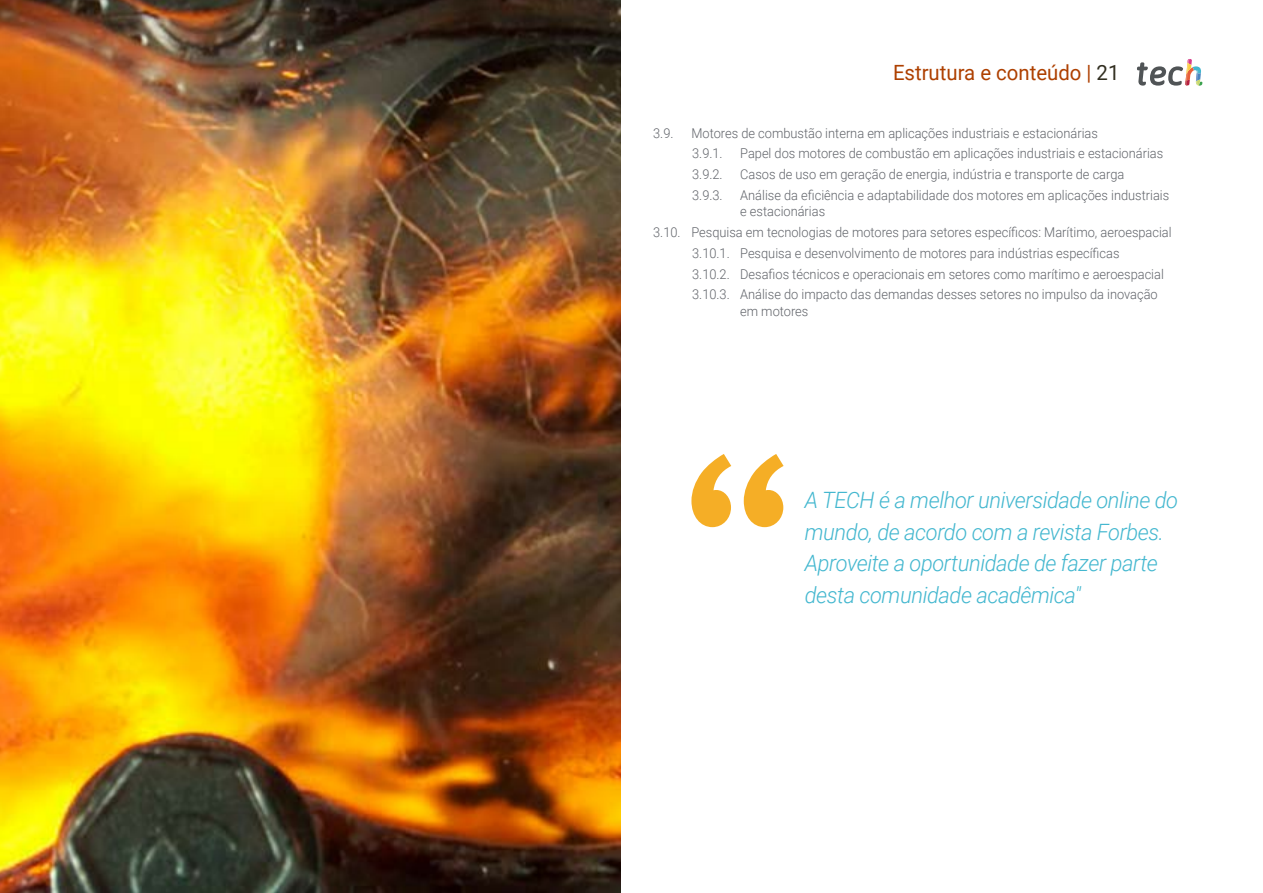
<style>
.page{position:relative;width:1263px;height:893px;background:#fff}
.page>*{position:absolute;margin:0;border:0;box-sizing:border-box;transform-origin:0 0}
.t1{font:italic 300 22.5px/31.5px "Roboto";letter-spacing:-.02em;color:#43b7cf}
.t2{font:21px "Roboto";color:#ae4000}
.t3{font:300 13.5px/20.7px "Roboto";color:#61646a;scale:.95 1}
.s1{color:#312e20}
</style>
<div class="page">
<img style="left:0;top:0;width:621px;height:893px">
<svg style="left:691px;top:454px;width:93px;height:73px"></svg>
<svg style="left:1137px;top:59px;width:65px;height:27px"></svg>
<h2 class="t2" style="left:893px;top:57px;width:228px">Estrutura e conteúdo | <span class="s1">21</span></h2>
<p class="t3" style="left:653px;top:122px;width:23px">3.9.</p>
<p class="t3" style="left:691px;top:122px;width:429px">Motores de combustão interna em aplicações industriais e estacionárias<br>3.9.1.</p>
<p class="t3" style="left:740px;top:143px;width:447px">Papel dos motores de combustão em aplicações industriais e estacionárias</p>
<p class="t3" style="left:692px;top:164px;width:34px">3.9.2.</p>
<p class="t3" style="left:740px;top:164px;width:406px">Casos de uso em geração de energia, indústria e transporte de carga</p>
<p class="t3" style="left:692px;top:184px;width:34px">3.9.3.</p>
<p class="t3" style="left:740px;top:186px;width:453px;line-height:16.5px">Análise da eficiência e adaptabilidade dos motores em aplicações industriais e estacionárias</p>
<p class="t3" style="left:692px;top:222px;width:506px;text-indent:-39px">3.10. Pesquisa em tecnologias de motores para setores específicos: Marítimo, aeroespacial 3.10.1. Pesquisa e desenvolvimento de motores para indústrias específicas<br>3.10.2. Desafios técnicos e operacionais em setores como marítimo e aeroespacial 3.10.3. Análise do impacto das demandas desses setores no impulso da inovação</p>
<p class="t3" style="left:740px;top:300px;width:73px">em motores</p>
<h1 class="t1" style="left:805px;top:484px;width:375px">A TECH é a melhor universidade online do mundo, de acordo com a revista Forbes.<br>Aproveite a oportunidade de fazer parte desta comunidade acadêmica"</h1>
</div>
